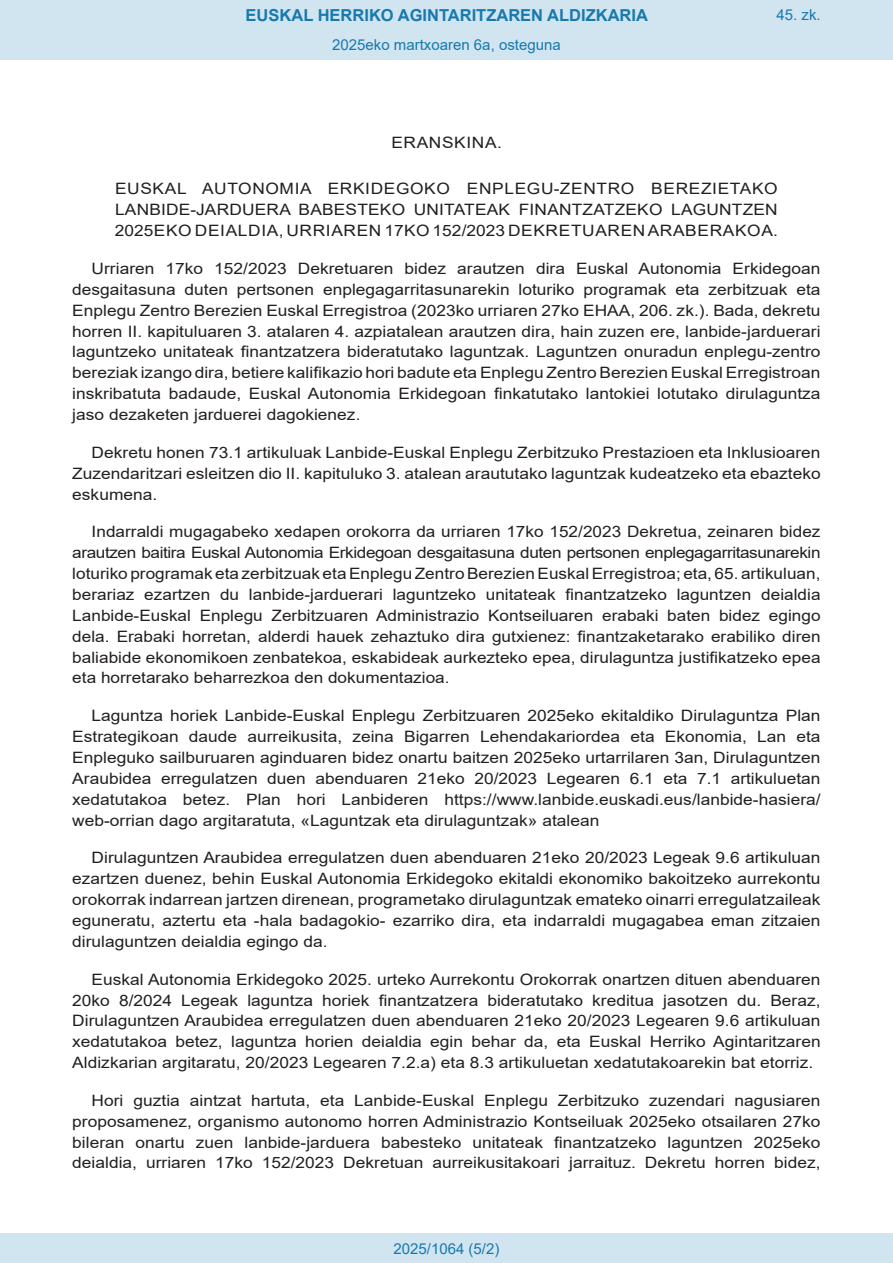
<style>
.page{position:relative;width:893px;height:1263px;background:#fff}
.page>*{position:absolute;margin:0;border:0;box-sizing:border-box;transform-origin:0 0}
.t1{font:700 16.5px "Arial";color:#1879ad}
.BOPVDetalle{font:15.6px/20.9px "Arial";color:#231f20;text-align:justify;scale:1.11 1}
.BOPVDetalle-2{font:15.6px/20.9px "Arial";color:#231f20;text-align:justify;scale:1.09 1}
.BOPVClave{font:15.6px/20.9px "Arial";letter-spacing:.035em;color:#231f20;text-align:justify;scale:1.11 1}
.Paginacion_Centro{font:15px "Arial";color:#1879ad}
</style>
<div class="page">
<div style="left:0;top:0;width:893px;height:60px;background:#d0e5f0"></div>
<div style="left:0;top:1233px;width:893px;height:30px;background:#d0e5f0"></div>
<p class="t1" style="left:246px;top:3px;width:404px">EUSKAL HERRIKO AGINTARITZAREN ALDIZKARIA</p>
<p class="Paginacion_Centro" style="left:332px;top:35px;width:230px">2025eko martxoaren 6a, osteguna</p>
<p class="Paginacion_Centro" style="left:776px;top:5px;width:46px">45. zk.</p>
<p class="BOPVClave" style="left:391px;top:132px;width:101px">ERANSKINA.</p>
<p class="BOPVClave" style="left:115px;top:178px;width:599px">EUSKAL AUTONOMIA ERKIDEGOKO ENPLEGU-ZENTRO BEREZIETAKO LANBIDE-JARDUERA BABESTEKO UNITATEAK FINANTZATZEKO LAGUNTZEN 2025EKO DEIALDIA, URRIAREN 17KO 152/2023 DEKRETUAREN ARABERAKOA.</p>
<p class="BOPVDetalle" style="left:72px;top:258px;width:676px;text-indent:19px">Urriaren 17ko 152/2023 Dekretuaren bidez arautzen dira Euskal Autonomia Erkidegoan desgaitasuna duten pertsonen enplegagarritasunarekin loturiko programak eta zerbitzuak eta Enplegu Zentro Berezien Euskal Erregistroa (2023ko urriaren 27ko EHAA, 206. zk.). Bada, dekretu horren II. kapituluaren 3. atalaren 4. azpiatalean arautzen dira, hain zuzen ere, lanbide-jarduerari laguntzeko unitateak finantzatzera bideratutako laguntzak. Laguntzen onuradun enplegu-zentro bereziak izango dira, betiere kalifikazio hori badute eta Enplegu Zentro Berezien Euskal Erregistroan inskribatuta badaude, Euskal Autonomia Erkidegoan finkatutako lantokiei lotutako dirulaguntza jaso dezaketen jarduerei dagokienez.</p>
<p class="BOPVDetalle" style="left:72px;top:442px;width:676px;text-indent:19px">Dekretu honen 73.1 artikuluak Lanbide-Euskal Enplegu Zerbitzuko Prestazioen eta Inklusioaren Zuzendaritzari esleitzen dio II. kapituluko 3. atalean araututako laguntzak kudeatzeko eta ebazteko eskumena.</p>
<p class="BOPVDetalle-2" style="left:72px;top:521px;width:688px;text-indent:19px">Indarraldi mugagabeko xedapen orokorra da urriaren 17ko 152/2023 Dekretua, zeinaren bidez arautzen baitira Euskal Autonomia Erkidegoan desgaitasuna duten pertsonen enplegagarritasunarekin loturiko programak eta zerbitzuak eta Enplegu Zentro Berezien Euskal Erregistroa; eta, 65. artikuluan, berariaz ezartzen du lanbide-jarduerari laguntzeko unitateak finantzatzeko laguntzen deialdia Lanbide-Euskal Enplegu Zerbitzuaren Administrazio Kontseiluaren erabaki baten bidez egingo dela. Erabaki horretan, alderdi hauek zehaztuko dira gutxienez: finantzaketarako erabiliko diren baliabide ekonomikoen zenbatekoa, eskabideak aurkezteko epea, dirulaguntza justifikatzeko epea eta horretarako beharrezkoa den dokumentazioa.</p>
<p class="BOPVDetalle" style="left:72px;top:705px;width:676px;text-indent:19px">Laguntza horiek Lanbide-Euskal Enplegu Zerbitzuaren 2025eko ekitaldiko Dirulaguntza Plan Estrategikoan daude aurreikusita, zeina Bigarren Lehendakariordea eta Ekonomia, Lan eta Enpleguko sailburuaren aginduaren bidez onartu baitzen 2025eko urtarrilaren 3an, Dirulaguntzen Araubidea erregulatzen duen abenduaren 21eko 20/2023 Legearen 6.1 eta 7.1 artikuluetan xedatutakoa betez. Plan hori Lanbideren https://www.lanbide.euskadi.eus/lanbide-hasiera/ web-orrian dago argitaratuta, «Laguntzak eta dirulaguntzak» atalean</p>
<p class="BOPVDetalle" style="left:72px;top:847px;width:676px;text-indent:19px">Dirulaguntzen Araubidea erregulatzen duen abenduaren 21eko 20/2023 Legeak 9.6 artikuluan ezartzen duenez, behin Euskal Autonomia Erkidegoko ekitaldi ekonomiko bakoitzeko aurrekontu orokorrak indarrean jartzen direnean, programetako dirulaguntzak emateko oinarri erregulatzaileak eguneratu, aztertu eta -hala badagokio- ezarriko dira, eta indarraldi mugagabea eman zitzaien dirulaguntzen deialdia egingo da.</p>
<p class="BOPVDetalle" style="left:72px;top:969px;width:676px;text-indent:19px">Euskal Autonomia Erkidegoko 2025. urteko Aurrekontu Orokorrak onartzen dituen abenduaren 20ko 8/2024 Legeak laguntza horiek finantzatzera bideratutako kreditua jasotzen du. Beraz, Dirulaguntzen Araubidea erregulatzen duen abenduaren 21eko 20/2023 Legearen 9.6 artikuluan xedatutakoa betez, laguntza horien deialdia egin behar da, eta Euskal Herriko Agintaritzaren Aldizkarian argitaratu, 20/2023 Legearen 7.2.a) eta 8.3 artikuluetan xedatutakoarekin bat etorriz.</p>
<p class="BOPVDetalle" style="left:72px;top:1090px;width:676px;text-indent:19px">Hori guztia aintzat hartuta, eta Lanbide-Euskal Enplegu Zerbitzuko zuzendari nagusiaren proposamenez, organismo autonomo horren Administrazio Kontseiluak 2025eko otsailaren 27ko bileran onartu zuen lanbide-jarduera babesteko unitateak finantzatzeko laguntzen 2025eko deialdia, urriaren 17ko 152/2023 Dekretuan aurreikusitakoari jarraituz. Dekretu horren bidez,</p>
<p class="Paginacion_Centro" style="left:393px;top:1238px;width:107px">2025/1064 (5/2)</p>
</div>
